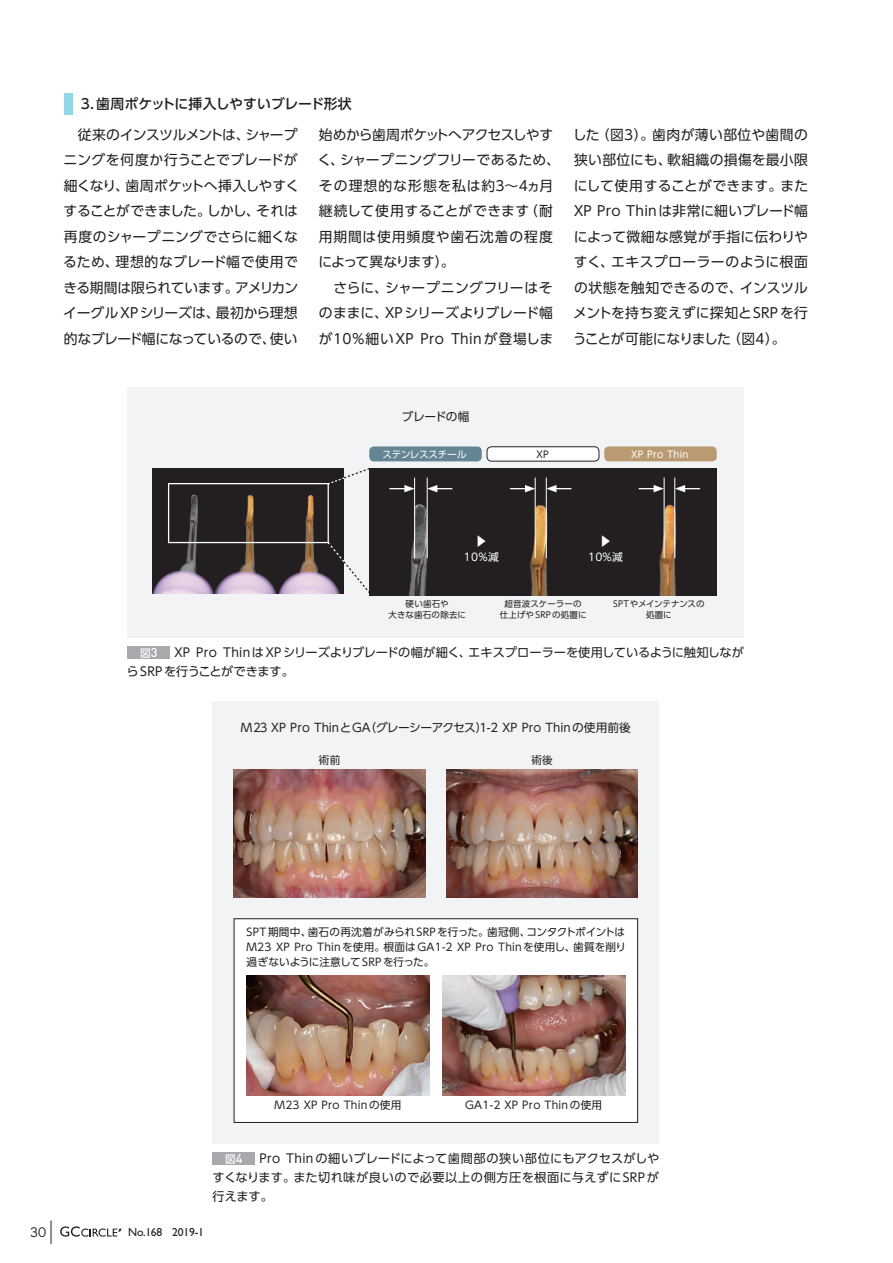
<style>
.page{position:relative;width:893px;height:1263px;background:#fff}
.page>*{position:absolute;margin:0;border:0;box-sizing:border-box;transform-origin:0 0}
.t1{font:13.8px/25.5px "UD Shin Go Pr 6 N";color:#231f20;text-align:justify}
.t2{font:13.8px/25.5px "UD Shin Go Pr 6 N";letter-spacing:.02em;color:#231f20}
.t3{font:500 13.8px "UD Shin Go Pr 6 N";letter-spacing:-.005em;color:#231f20}
.t4{font:13.35px "Copperplate Gothic Std 29 AB";color:#231f20}
.t5{font:12.75px "UD Shin Go Pr 6 N";color:#fff}
.t6{font:12.15px/19.2px "UD Shin Go Pr 6 N";letter-spacing:.01em;color:#231f20;text-align:justify}
.t7{font:11.7px "UD Shin Go Pr 6 N";letter-spacing:-.005em;color:#231f20}
.t8{font:11.7px "Gill Sans Std";letter-spacing:-.02em;color:#231f20}
.t9{font:10.65px/14.9px "UD Shin Go Pr 6 N";letter-spacing:.025em;color:#231f20;text-align:justify}
.t10{font:10.65px "UD Shin Go Pr 6 N";color:#fff}
.t11{font:500 10.65px "UD Shin Go Pr 6 N";color:#fff}
.t12{font:9.6px "UD Shin Go Pr 6 N";letter-spacing:-.025em;color:#fff}
.t13{font:9.6px "UD Shin Go Pr 6 N";letter-spacing:.015em;color:#fff}
.t14{font:9.6px "UD Shin Go Pr 6 N";color:#231f20}
.t15{font:8.55px/10.6px "UD Shin Go Pr 6 N";letter-spacing:.025em;color:#231f20;text-align:center}
.t16{font:8.55px/10.6px "UD Shin Go Pr 6 N";letter-spacing:-.005em;color:#231f20;text-align:center}
.s1{font-family:"DINOT";font-size:12.75px}
</style>
<div class="page">
<div style="left:213px;top:702px;width:446px;height:442px;background:#f2f3f4"></div>
<div style="left:234px;top:919px;width:404px;height:203px;background:#fff"></div>
<div style="left:234px;top:918px;width:404px;height:205px;border:1px solid #231f20"></div>
<img style="left:247px;top:976px;width:182px;height:119px">
<img style="left:234px;top:770px;width:191px;height:127px">
<img style="left:446px;top:770px;width:192px;height:127px">
<div style="left:128px;top:387px;width:616px;height:251px;background:#f2f3f4"></div>
<img style="left:153px;top:468px;width:191px;height:126px">
<img style="left:369px;top:468px;width:348px;height:127px">
<div style="left:213px;top:1152px;width:42px;height:13px;background:#a8a9ad"></div>
<div style="left:128px;top:646px;width:42px;height:13px;background:#a8a9ad"></div>
<div style="left:64px;top:94px;width:8px;height:21px;background:#91d6e3"></div>
<img style="left:442px;top:976px;width:183px;height:119px">
<div style="left:369px;top:446px;width:113px;height:15px;background:#638594;border-radius:4px"></div>
<div style="left:604px;top:446px;width:113px;height:15px;background:#ba9b71;border-radius:4px"></div>
<div style="left:487px;top:447px;width:112px;height:14px;background:#fff;border-radius:5px"></div>
<div style="left:487px;top:446px;width:112px;height:15px;border:1px solid #231f20;border-radius:5px"></div>
<div style="left:168px;top:483px;width:161px;height:60px;border:1px solid #fff"></div>
<svg style="left:326px;top:468px;width:45px;height:17px"></svg>
<svg style="left:326px;top:540px;width:46px;height:55px"></svg>
<hr style="left:414px;top:478px;width:1px;height:80px;background:#fff">
<hr style="left:535px;top:478px;width:1px;height:80px;background:#fff">
<hr style="left:664px;top:478px;width:1px;height:80px;background:#fff">
<hr style="left:427px;top:478px;width:1px;height:80px;background:#fff">
<hr style="left:546px;top:478px;width:1px;height:80px;background:#fff">
<hr style="left:674px;top:478px;width:1px;height:80px;background:#fff">
<svg style="left:389px;top:485px;width:26px;height:7px"></svg>
<svg style="left:510px;top:485px;width:25px;height:7px"></svg>
<svg style="left:639px;top:485px;width:25px;height:7px"></svg>
<svg style="left:427px;top:485px;width:25px;height:7px"></svg>
<svg style="left:546px;top:485px;width:25px;height:7px"></svg>
<svg style="left:675px;top:485px;width:25px;height:7px"></svg>
<svg style="left:51px;top:1220px;width:1px;height:24px"></svg>
<svg style="left:60px;top:1226px;width:62px;height:10px"></svg>
<p class="t3" style="left:81px;top:93px;width:272px">3.歯周ポケットに挿入しやすいブレード形状</p>
<p class="t1" style="left:63px;top:121px;width:237px">　従来のインスツルメントは、シャープニングを何度か行うことでブレードが細くなり、歯周ポケットへ挿入しやすくすることができました。しかし、それは再度のシャープニングでさらに細くなるため、理想的なブレード幅で使用できる期間は限られています。アメリカンイーグルXPシリーズは、最初から理想的なブレード幅になっているので、使い</p>
<p class="t2" style="left:318px;top:121px;width:244px">始めから歯周ポケットへアクセスしやすく、シャープニングフリーであるため、その理想的な形態を私は約3〜4ヵ月継続して使用することができます（耐用期間は使用頻度や歯石沈着の程度によって異なります）。<br>　さらに、シャープニングフリーはそのままに、XPシリーズよりブレード幅が10％細いXP Pro Thinが登場しま</p>
<p class="t1" style="left:573px;top:121px;width:237px">した（図3）。歯肉が薄い部位や歯間の狭い部位にも、軟組織の損傷を最小限にして使用することができます。またXP Pro Thinは非常に細いブレード幅によって微細な感覚が手指に伝わりやすく、エキスプローラーのように根面の状態を触知できるので、インスツルメントを持ち変えずに探知とSRPを行うことが可能になりました（図4）。</p>
<p class="t7" style="left:402px;top:407px;width:69px">ブレードの幅</p>
<p class="t12" style="left:382px;top:446px;width:86px">ステンレススチール</p>
<p class="t14" style="left:537px;top:446px;width:14px">XP</p>
<p class="t13" style="left:631px;top:446px;width:59px">XP Pro Thin</p>
<p class="t5" style="left:475px;top:531px;width:14px">▶︎</p>
<p class="t10" style="left:464px;top:548px;width:36px">10％減</p>
<p class="t5" style="left:599px;top:531px;width:14px">▶︎</p>
<p class="t10" style="left:588px;top:548px;width:36px">10％減</p>
<p class="t15" style="left:389px;top:598px;width:79px">硬い歯石や<br>大きな歯石の除去に</p>
<p class="t15" style="left:500px;top:598px;width:88px">超音波スケーラーの仕上げやSRPの処置に</p>
<p class="t16" style="left:613px;top:598px;width:93px">SPTやメインテナンスの処置に</p>
<p class="t6" style="left:127px;top:642px;width:619px;text-indent:48px">XP Pro ThinはXPシリーズよりブレードの幅が細く、エキスプローラーを使用しているように触知しながらSRPを行うことができます。</p>
<p class="t11" style="left:140px;top:644px;width:19px">図<span class="s1">3</span></p>
<p class="t7" style="left:241px;top:718px;width:392px">M２３ XP Pro ThinとGA（グレーシーアクセス）1-2 XP Pro Thinの使用前後</p>
<p class="t9" style="left:319px;top:752px;width:23px">術前</p>
<p class="t9" style="left:531px;top:752px;width:23px">術後</p>
<p class="t9" style="left:247px;top:925px;width:381px">SPT期間中、歯石の再沈着がみられSRPを行った。歯冠側、コンタクトポイントはM23 XP Pro Thinを使用。根面はGA1-2 XP Pro Thinを使用し、歯質を削り過ぎないように注意してSRPを行った。</p>
<p class="t9" style="left:275px;top:1097px;width:128px">M23 XP Pro Thinの使用</p>
<p class="t9" style="left:465px;top:1097px;width:139px">GA1-2 XP Pro Thinの使用</p>
<p class="t4" style="left:30px;top:1224px;width:18px">30</p>
<p class="t8" style="left:128px;top:1226px;width:78px">No.168 2019-1</p>
<p class="t6" style="left:212px;top:1148px;width:448px;text-indent:47px">Pro Thinの細いブレードによって歯間部の狭い部位にもアクセスがしやすくなります。また切れ味が良いので必要以上の側方圧を根面に与えずにSRPが行えます。</p>
<p class="t11" style="left:225px;top:1150px;width:19px">図<span class="s1">4</span></p>
</div>
